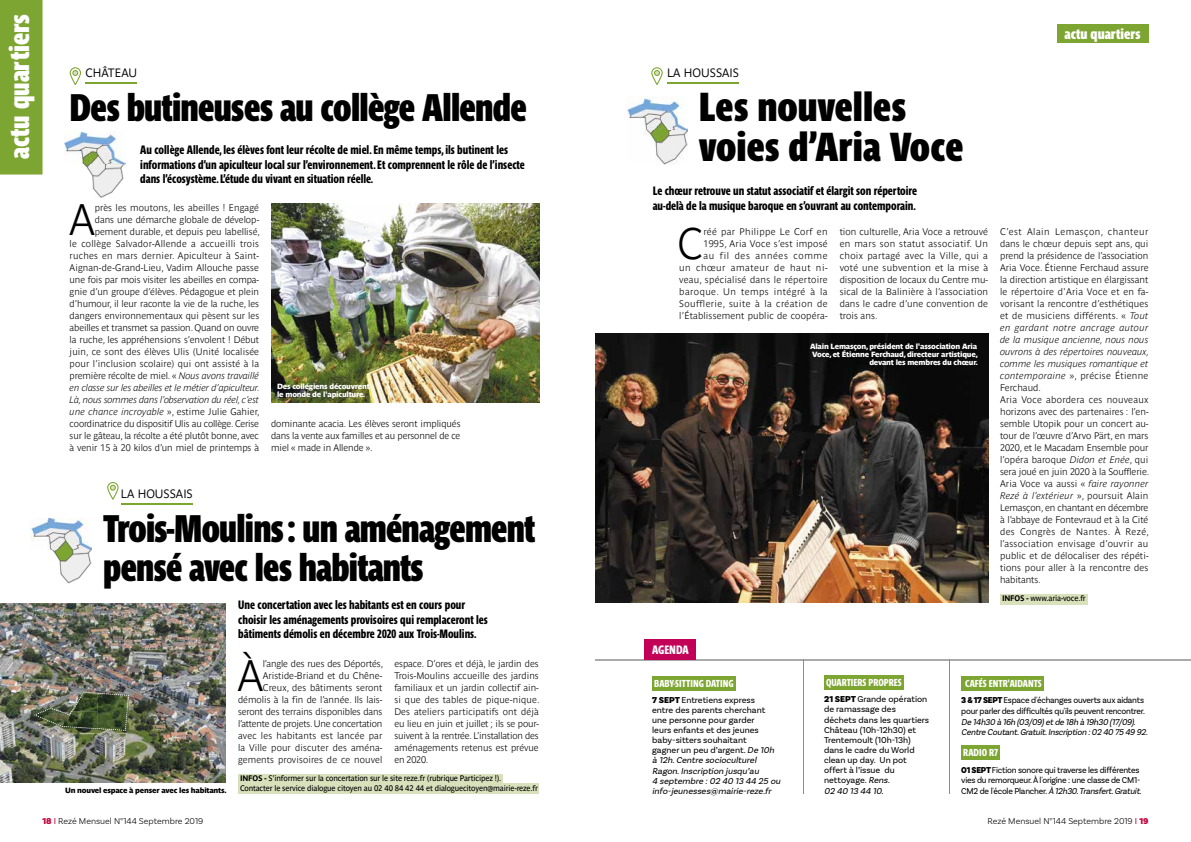
<style>
.page{position:relative;width:1191px;height:842px;background:#fff}
.page>*{position:absolute;margin:0;border:0;box-sizing:border-box;transform-origin:0 0}
.t1{font:700 43.5px "Parisine Std Clair";color:#000}
.t2{font:700 43.5px "Parisine Std Clair";color:#000;scale:.96 1}
.t3{font:40px/40px "Parisine Std Comp Sombre";color:#000}
.t4{font:38px/39px "Parisine Std Comp Sombre";letter-spacing:-.02em;color:#000;scale:.95 1}
.t5{font:38px "Parisine Std Comp Sombre";letter-spacing:-.02em;color:#000;scale:.96 1}
.t6{font:27px "Parisine Std Comp Sombre";color:#fff}
.t7{font:14.1px "Parisine Std Comp Sombre";color:#fff}
.t8{font:700 12px/14.4px "Parisine Std Comp";color:#000}
.t9{font:12px "Parisine Std Gris";color:#000}
.t10{font:700 12px "Parisine Std Comp";color:#fff}
.t11{font:700 10px "Parisine Std Comp";color:#fff}
.t12{font:700 9.5px/12px "Parisine Std Clair";color:#000;text-align:justify}
.t13{font:700 9.5px/12px "Parisine Std Clair";letter-spacing:.035em;color:#000;text-align:right}
.t14{font:9px/10.1px "Basic Sans";letter-spacing:-.005em;color:#000}
.t15{font:9px/10.6px "Basic Sans";letter-spacing:-.025em;color:#000;scale:.95 1}
.t16{font:italic 9px/10.6px "Basic Sans";color:#000;scale:.95 1}
.t17{font:300 9px "Basic Sans";color:#000}
.t18{font:8px/9.6px "Parisine Std";letter-spacing:-.02em;color:#000}
.t19{font:7.5px/8px "Parisine Std Sombre";letter-spacing:-.025em;color:#fff}
.t20{font:7.5px "Parisine Std Sombre";letter-spacing:-.025em;color:#000}
.s1{font-style:italic}
.s2{font-weight:700}
.s3{font-weight:900}
.s4{font-weight:900;color:#bf0038}
.s5{font-weight:400;color:#bf0038}
</style>
<div class="page">
<div style="left:1056px;top:24px;width:92px;height:19px;background:#7da532"></div>
<div style="left:238px;top:774px;width:264px;height:10px;background:#d8e0bc"></div>
<div style="left:238px;top:784px;width:300px;height:10px;background:#d8e0bc"></div>
<hr style="left:121px;top:504px;width:72px;height:1px;background:#7da532">
<hr style="left:85px;top:83px;width:52px;height:1px;background:#7da532">
<svg style="left:107px;top:482px;width:12px;height:18px"></svg>
<svg style="left:70px;top:67px;width:11px;height:18px"></svg>
<img style="left:0;top:603px;width:226px;height:180px">
<img style="left:271px;top:203px;width:268px;height:200px">
<img style="left:30px;top:518px;width:61px;height:65px">
<img style="left:65px;top:132px;width:61px;height:65px">
<div style="left:0;top:0;width:43px;height:175px;background:#7da532"></div>
<hr style="left:595px;top:659px;width:596px;height:1px;background:#aaa">
<div style="left:652px;top:676px;width:83px;height:14px;background:#7da532"></div>
<hr style="left:803px;top:659px;width:1px;height:135px;background:#7da532">
<hr style="left:949px;top:659px;width:1px;height:135px;background:#7da532">
<div style="left:643px;top:639px;width:52px;height:21px;background:#c20058"></div>
<img style="left:626px;top:97px;width:61px;height:68px">
<hr style="left:667px;top:83px;width:72px;height:1px;background:#7da532">
<svg style="left:651px;top:67px;width:11px;height:18px"></svg>
<div style="left:1000px;top:594px;width:87px;height:10px;background:#d8e0bc"></div>
<img style="left:595px;top:334px;width:393px;height:268px">
<div style="left:824px;top:676px;width:79px;height:14px;background:#7da532"></div>
<div style="left:961px;top:677px;width:82px;height:14px;background:#7da532"></div>
<div style="left:961px;top:746px;width:39px;height:14px;background:#7da532"></div>
<img style="left:34px;top:692px;width:95px;height:39px">
<h3 class="t6" style="left:4px;top:159px;width:147px;rotate:-90deg">actu quartiers</h3>
<p class="t9" style="left:85px;top:66px;width:53px">CHÂTEAU</p>
<h3 class="t5" style="left:70px;top:85px;width:478px">Des butineuses au collège Allende</h3>
<p class="t8" style="left:140px;top:143px;width:386px">Au collège Allende, les élèves font leur récolte de miel. En même temps, ils butinent les informations d’un apiculteur local sur l’environnement. Et comprennent le rôle de l’insecte dans l’écosystème. L’étude du vivant en situation réelle.</p>
<p class="t12" style="left:70px;top:201px;width:192px;text-align:right">près les moutons, les abeilles ! Engagé<br>dans une démarche globale de dévelop&shy;pement durable, et depuis peu labellisé,<br>le collège Salvador- Allende a accueilli trois ruches en mars dernier. Apiculteur à Saint-Aignan- de- Grand- Lieu, Vadim Allouche passe une fois par mois visiter les abeilles en compa&shy;gnie d’un groupe d’élèves. Pédagogue et plein d’humour, il leur raconte la vie de la ruche, les dangers environnementaux qui pèsent sur les abeilles et transmet sa passion. Quand on ouvre la ruche, les appréhensions s’envolent ! Début juin, ce sont des élèves Ulis (Unité localisée pour l’inclusion scolaire) qui ont assisté à la première récolte de miel. « <span class="s1">Nous avons travaillé en classe sur les abeilles et le métier d’apiculteur.<br>Là, nous sommes dans l’observation du réel, c’est une chance incroyable</span> », estime Julie Gahier, coordinatrice du dispositif Ulis au collège. Cerise sur le gâteau, la récolte a été plutôt bonne, avec à venir 15 à 20 kilos d’un miel de printemps à</p>
<h1 class="t1" style="left:69px;top:194px;width:28px">A</h1>
<p class="t19" style="left:277px;top:382px;width:94px">Des collégiens découvrent le monde de l'apiculture.</p>
<p class="t12" style="left:271px;top:417px;width:191px">dominante acacia. Les élèves seront impliqués dans la vente aux familles et au personnel de ce miel « made in Allende ».</p>
<p class="t9" style="left:121px;top:487px;width:73px">LA HOUSSAIS</p>
<h3 class="t4" style="left:103px;top:508px;width:456px">Trois-Moulins : un aménagement pensé avec les habitants</h3>
<p class="t20" style="left:65px;top:786px;width:163px">Un nouvel espace à penser avec les habitants.</p>
<p class="t8" style="left:238px;top:598px;width:251px">Une concertation avec les habitants est en cours pour choisir les aménagements provisoires qui remplaceront les bâtiments démolis en décembre 2020 aux Trois-Moulins.</p>
<h1 class="t1" style="left:238px;top:650px;width:28px">À</h1>
<p class="t12" style="left:238px;top:657px;width:147px;text-align:right">l’angle des rues des Déportés, Aristide-Briand et du Chêne-Creux, des bâtiments seront démolis à la fin de l’année. Ils lais&shy;seront des terrains disponibles dans l’attente de projets. Une concertation avec les habitants est lancée par la Ville pour discuter des aména&shy;gements provisoires de ce nouvel</p>
<p class="t12" style="left:394px;top:657px;width:147px">espace. D’ores et déjà, le jardin des Trois-Moulins accueille des jardins familiaux et un jardin collectif ain&shy;si que des tables de pique-nique.<br>Des ateliers participatifs ont déjà eu lieu en juin et juillet ; ils se pour&shy;suivent à la rentrée. L’installation des aménagements retenus est prévue en 2020.</p>
<p class="t18" style="left:240px;top:773px;width:299px"><span class="s2">INFOS -</span> S’informer sur la concertation sur le site reze.fr (rubrique Participez !).<br>Contacter le service dialogue citoyen au 02 40 84 42 44 et dialoguecitoyen@mairie-reze.fr</p>
<p class="t9" style="left:667px;top:66px;width:73px">LA HOUSSAIS</p>
<h2 class="t3" style="left:699px;top:86px;width:266px">Les nouvelles voies d’Aria Voce</h2>
<p class="t8" style="left:653px;top:184px;width:266px">Le chœur retrouve un statut associatif et élargit son répertoire au-delà de la musique baroque en s’ouvrant au contemporain.</p>
<h3 class="t7" style="left:1064px;top:25px;width:78px">actu quartiers</h3>
<h1 class="t2" style="left:677px;top:218px;width:29px">C</h1>
<p class="t13" style="left:679px;top:225px;width:150px">réé par Philippe Le Corf en<br>1995, Aria Voce s’est imposé<br>au fil des années comme<br>un chœur amateur de haut ni&shy;veau, spécialisé dans le répertoire baroque. Un temps intégré à la<br>Soufflerie, suite à la création de l’ Établissement public de coopéra-</p>
<p class="t12" style="left:839px;top:225px;width:150px">tion culturelle, Aria Voce a retrouvé en mars son statut associatif. Un choix partagé avec la Ville, qui a voté une subvention et la mise à disposition de locaux du Centre mu&shy;sical de la Balinière à l’association dans le cadre d’une convention de trois ans.</p>
<p class="t12" style="left:1000px;top:225px;width:151px;text-align:left">C’est Alain Lemasçon, chanteur dans le chœur depuis sept ans, qui prend la présidence de l’association Aria Voce. Étienne Ferchaud assure la direction artistique en élargissant le répertoire d'Aria Voce et en fa&shy;vorisant la rencontre d’esthétiques et de musiciens différents. « <span class="s1">Tout en gardant notre ancrage autour de la musique ancienne, nous nous ouvrons à des répertoires nouveaux, comme les musiques romantique et contemporaine</span> », précise Étienne Ferchaud.<br>Aria Voce abordera ces nouveaux horizons avec des partenaires : l’en&shy;semble Utopik pour un concert au&shy;tour de l’œuvre d’Arvo Pärt, en mars 2020, et le Macadam Ensemble pour l’opéra baroque <span class="s1">Didon et Enée</span>, qui sera joué en juin 2020 à la Soufflerie.<br>Aria Voce va aussi « <span class="s1">faire rayonner Rezé à l’extérieur</span> », poursuit Alain Lemasçon, en chantant en décembre à l’abbaye de Fontevraud et à la Cité des Congrès de Nantes. À Rezé, l’association envisage d’ouvrir au public et de délocaliser des répéti&shy;tions pour aller à la rencontre des habitants.</p>
<p class="t18" style="left:1002px;top:593px;width:85px"><span class="s2">INFOS -</span> www.aria-voce.fr</p>
<p class="t19" style="left:810px;top:342px;width:169px;text-align:right">Alain Lemasçon, président de l'association Aria<br>Voce, et Étienne Ferchaud, directeur artistique, devant les membres du chœur.</p>
<p class="t10" style="left:652px;top:643px;width:38px">AGENDA</p>
<p class="t11" style="left:654px;top:677px;width:81px">BABY-SITTING DATING</p>
<p class="t14" style="left:652px;top:694px;width:132px"><span class="s3">7 SEPT</span> Entretiens express<br>entre des parents cherchant une personne pour garder<br>leurs enfants et des jeunes baby-sitters souhaitant<br>gagner un peu d’argent. <span class="s1">De 10h à 12h.Centre socioculturel<br>Ragon.Inscription jusqu’au<br>4 septembre :02 40 13 44 25 ou info-jeunesses@mairie-reze.fr</span></p>
<p class="t11" style="left:826px;top:677px;width:77px">QUARTIERS PROPRES</p>
<p class="t14" style="left:824px;top:694px;width:107px"><span class="s3">21 SEPT</span> Grande opération de ramassage des déchets dans les quartiers<br>Château (10h-12h30) et<br>Trentemoult (10h-13h) dans le cadre du World clean up day. Un pot offert à l’issue du nettoyage. <span class="s1">Rens.<br>02 40 13 44 10.</span></p>
<p class="t11" style="left:965px;top:678px;width:78px">CAFÉS ENTR'AIDANTS</p>
<p class="t15" style="left:961px;top:695px;width:195px"><span class="s3">3 &amp; 17 SEPT</span> Espace d'échanges ouverts aux aidants pour parler des difficultés qu'ils peuvent rencontrer.</p>
<p class="t16" style="left:961px;top:716px;width:200px">De 14h30 à 16h (03/09)etde 18h à 19h30 (17/09).<br>Centre Coutant.Gratuit.Inscription :02 40 75 49 92.</p>
<p class="t11" style="left:963px;top:747px;width:36px">RADIO R7</p>
<p class="t15" style="left:961px;top:764px;width:193px"><span class="s3">01 SEPT</span> Fiction sonore qui traverse les différentes vies du remorqueur. À l'origine : une classe de CM1-<br>C M 2 d e l ' é c o l e P l a n c h e r. <span class="s1">À 12h30.Transfert.Gratuit.</span></p>
<p class="t17" style="left:43px;top:816px;width:162px"><span class="s4">18</span> <span class="s5">I</span> Rezé Mensuel N°144 Septembre 2019</p>
<p class="t17" style="left:987px;top:816px;width:162px">Rezé Mensuel N°144 Septembre 2019 <span class="s5">I</span> <span class="s4">19</span></p>
</div>
